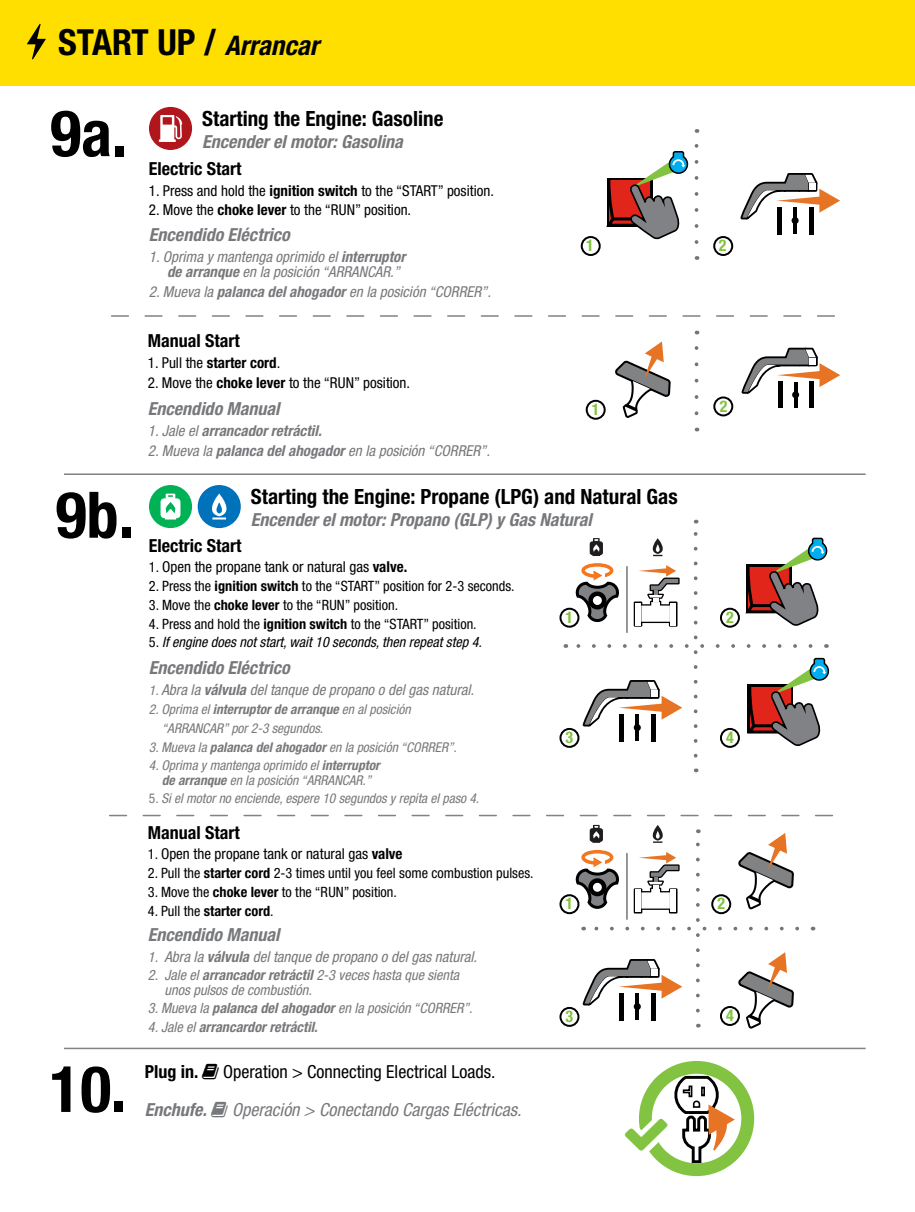
<style>
.page{position:relative;width:915px;height:1212px;background:#fff}
.page>*{position:absolute;margin:0;border:0;box-sizing:border-box;transform-origin:0 0}
.t1{font:700 condensed 64.2px "Helvetica Neue LT Std";color:#000}
.t2{font:700 condensed 36px "Helvetica Neue LT Std";color:#000}
.t3{font:700 condensed 21px "Helvetica Neue LT Std";color:#000}
.t4{font:italic 700 condensed 18px "Helvetica Neue LT Std";color:#77787b}
.t5{font:700 condensed 18px "Helvetica Neue LT Std";color:#000}
.t6{font:italic condensed 18px "Helvetica Neue LT Std";color:#77787b}
.t7{font:condensed 18px "Helvetica Neue LT Std";color:#000}
.t8{font:700 condensed 16.05px "Helvetica Neue LT Std";color:#82c341}
.t9{font:italic condensed 15px/15px "Helvetica Neue LT Std";color:#77787b}
.t10{font:condensed 15px "Helvetica Neue LT Std";color:#000}
.t11{font:italic 700 condensed 15px "Helvetica Neue LT Std";color:#77787b}
.t12{font:700 condensed 15px "Helvetica Neue LT Std";color:#000}
.t13{font:condensed 14.25px "Helvetica Neue LT Std";color:#000}
.t14{font:italic condensed 14.25px/14.2px "Helvetica Neue LT Std";color:#77787b}
.t15{font:italic condensed 14.25px "Helvetica Neue LT Std";color:#000}
.t16{font:italic 700 condensed 14.25px "Helvetica Neue LT Std";color:#77787b}
.t17{font:700 condensed 14.25px "Helvetica Neue LT Std";color:#000}
.t18{font:italic condensed 13.5px/18.8px "Helvetica Neue LT Std";color:#77787b}
.s1{font-style:italic;font-size:27px}
.s2{font-weight:700}
.s3{font-weight:400}
.s4{font-size:14.25px}
.s5{font-style:normal}
.s6{font-size:13.5px}
</style>
<div class="page">
<hr style="left:64px;top:1048px;width:801px;height:1px;background:#808284">
<hr style="left:64px;top:473px;width:801px;height:2px;background:#808284">
<div style="left:580px;top:236px;width:20px;height:20px;border:2px solid #000;border-radius:50%"></div>
<div style="left:713px;top:236px;width:20px;height:20px;border:2px solid #000;border-radius:50%"></div>
<svg style="left:111px;top:315px;width:724px;height:2px"></svg>
<svg style="left:694px;top:144px;width:4px;height:98px"></svg>
<svg style="left:694px;top:346px;width:4px;height:67px"></svg>
<div style="left:149px;top:107px;width:43px;height:43px;background:#b1161d;border-radius:50%"></div>
<svg style="left:159px;top:115px;width:23px;height:27px"></svg>
<hr style="left:809px;top:381px;width:4px;height:27px;background:#000">
<svg style="left:778px;top:399px;width:3px;height:9px"></svg>
<hr style="left:793px;top:382px;width:3px;height:26px;background:#000">
<svg style="left:741px;top:347px;width:99px;height:52px"></svg>
<svg style="left:615px;top:341px;width:56px;height:77px"></svg>
<div style="left:585px;top:400px;width:20px;height:20px;border:2px solid #000;border-radius:50%"></div>
<div style="left:713px;top:396px;width:20px;height:20px;border:2px solid #000;border-radius:50%"></div>
<svg style="left:809px;top:225px;width:3px;height:9px"></svg>
<hr style="left:777px;top:207px;width:4px;height:27px;background:#000">
<hr style="left:793px;top:207px;width:3px;height:27px;background:#000">
<svg style="left:740px;top:173px;width:99px;height:52px"></svg>
<svg style="left:606px;top:151px;width:82px;height:89px"></svg>
<svg style="left:110px;top:815px;width:723px;height:1px"></svg>
<div style="left:559px;top:608px;width:20px;height:20px;border:2px solid #000;border-radius:50%"></div>
<div style="left:149px;top:485px;width:43px;height:43px;background:#00b156;border-radius:50%"></div>
<svg style="left:160px;top:494px;width:20px;height:25px"></svg>
<div style="left:198px;top:485px;width:43px;height:43px;background:#0072bc;border-radius:50%"></div>
<svg style="left:212px;top:494px;width:15px;height:25px"></svg>
<div style="left:559px;top:728px;width:20px;height:20px;border:2px solid #000;border-radius:50%"></div>
<div style="left:559px;top:894px;width:20px;height:20px;border:2px solid #000;border-radius:50%"></div>
<div style="left:559px;top:1007px;width:20px;height:20px;border:2px solid #000;border-radius:50%"></div>
<svg style="left:573px;top:532px;width:256px;height:224px"></svg>
<svg style="left:575px;top:825px;width:222px;height:204px"></svg>
<div style="left:0;top:0;width:914px;height:85px;background:#fedf00"></div>
<svg style="left:27px;top:24px;width:19px;height:35px"></svg>
<svg style="left:639px;top:1061px;width:116px;height:116px"></svg>
<h2 class="t2" style="left:58px;top:21px;width:262px">START UP / <span class="s1">Arrancar</span></h2>
<h1 class="t1" style="left:50px;top:94px;width:79px">9a.</h1>
<h1 class="t1" style="left:56px;top:476px;width:80px">9b.</h1>
<h1 class="t1" style="left:49px;top:1050px;width:79px">10.</h1>
<h3 class="t3" style="left:202px;top:106px;width:242px">Starting the Engine: Gasoline</h3>
<p class="t4" style="left:202px;top:130px;width:202px">Encender el motor: Gasolina</p>
<p class="t5" style="left:149px;top:157px;width:94px">Electric Start</p>
<p class="t10" style="left:149px;top:182px;width:346px">1. Press and hold the <span class="s2">ignition switch</span> to the “START” position.</p>
<p class="t10" style="left:149px;top:201px;width:264px">2. Move the <span class="s2">choke lever</span> to the “RUN” position.</p>
<p class="t4" style="left:149px;top:224px;width:142px">Encendido Eléctrico</p>
<p class="t9" style="left:167px;top:250px;width:240px;text-indent:-18px">1. Oprima y mantenga oprimido el <span class="s2">interruptor de arranque</span> en la posición “ARRANCAR.”</p>
<p class="t9" style="left:149px;top:284px;width:343px">2. Mueva la <span class="s2">palanca del ahogador</span> en la posición “CORRER”.</p>
<p class="t5" style="left:148px;top:330px;width:93px">Manual Start</p>
<p class="t12" style="left:148px;top:354px;width:134px"><span class="s3">1. Pull the</span> starter cord<span class="s3">.</span></p>
<p class="t10" style="left:148px;top:374px;width:264px">2. Move the <span class="s2">choke lever</span> to the “RUN” position.</p>
<p class="t4" style="left:148px;top:398px;width:133px">Encendido Manual</p>
<p class="t11" style="left:148px;top:422px;width:175px"><span class="s3">1. Jale el</span> arrancador retráctil.</p>
<p class="t9" style="left:148px;top:443px;width:343px">2. Mueva la <span class="s2">palanca del ahogador</span> en la posición “CORRER”.</p>
<p class="t8" style="left:586px;top:236px;width:9px">1</p>
<p class="t8" style="left:718px;top:236px;width:9px">2</p>
<p class="t8" style="left:591px;top:399px;width:9px">1</p>
<p class="t8" style="left:719px;top:396px;width:9px">2</p>
<h3 class="t3" style="left:251px;top:484px;width:428px">Starting the Engine: Propane (LPG) and Natural Gas</h3>
<p class="t4" style="left:251px;top:508px;width:342px">Encender el motor: Propano (GLP) y Gas Natural</p>
<p class="t5" style="left:149px;top:535px;width:94px">Electric Start</p>
<p class="t10" style="left:149px;top:558px;width:260px"><span class="s4">1.</span> Open the propane tank or natural gas <span class="s2">valve.</span></p>
<p class="t13" style="left:149px;top:578px;width:367px">2. Press the <span class="s2">ignition switch</span> to the “START” position for 2-3 seconds.</p>
<p class="t13" style="left:149px;top:596px;width:250px">3. Move the <span class="s2">choke lever</span> to the “RUN” position.</p>
<p class="t13" style="left:149px;top:615px;width:329px">4. Press and hold the <span class="s2">ignition switch</span> to the “START” position.</p>
<p class="t15" style="left:149px;top:634px;width:334px"><span class="s5">5.</span> If engine does not start, wait 10 seconds, then repeat step 4.</p>
<p class="t4" style="left:149px;top:657px;width:142px">Encendido Eléctrico</p>
<p class="t9" style="left:149px;top:683px;width:326px"><span class="s6">1.</span> Abra la <span class="s2">válvula</span> del tanque de propano o del gas natural.</p>
<p class="t18" style="left:162px;top:700px;width:250px;text-indent:-13px">2. Oprima el <span class="s2">interruptor de arranque</span> en al posición “ARRANCAR” por 2-3 segundos.</p>
<p class="t18" style="left:149px;top:738px;width:309px">3. Mueva la <span class="s2">palanca del ahogador</span> en la posición “CORRER”.</p>
<p class="t18" style="left:149px;top:759px;width:232px;line-height:14.2px;text-align:center">4. Oprima y mantenga oprimido el <span class="s2">interruptor de arranque</span> en la posición “ARRANCAR.”</p>
<p class="t18" style="left:149px;top:789px;width:331px"><span class="s5">5.</span> Si el motor no enciende, espere 10 segundos y repita el paso 4.</p>
<p class="t5" style="left:148px;top:822px;width:93px">Manual Start</p>
<p class="t10" style="left:148px;top:845px;width:256px"><span class="s4">1.</span> Open the propane tank or natural gas <span class="s2">valve</span></p>
<p class="t13" style="left:148px;top:865px;width:387px">2. Pull the <span class="s2">starter cord</span> 2-3 times until you feel some combustion pulses.</p>
<p class="t13" style="left:148px;top:883px;width:250px">3. Move the <span class="s2">choke lever</span> to the “RUN” position.</p>
<p class="t17" style="left:148px;top:902px;width:127px"><span class="s3">4. Pull the</span> starter cord<span class="s3">.</span></p>
<p class="t4" style="left:148px;top:923px;width:133px">Encendido Manual</p>
<p class="t9" style="left:148px;top:949px;width:330px"><span class="s4">1.</span> Abra la <span class="s2">válvula</span> del tanque de propano o del gas natural.</p>
<p class="t14" style="left:164px;top:968px;width:296px;text-indent:-17px">2. Jale el <span class="s2">arrancador retráctil</span> 2-3 veces hasta que sienta unos pulsos de combustión.</p>
<p class="t14" style="left:148px;top:1001px;width:326px">3. Mueva la <span class="s2">palanca del ahogador</span> en la posición “CORRER”.</p>
<p class="t16" style="left:148px;top:1018px;width:171px"><span class="s3">4. Jale el</span> arrancardor retráctil.</p>
<p class="t5" style="left:145px;top:1060px;width:55px">Plug in.</p>
<p class="t7" style="left:223px;top:1061px;width:273px">Operation &gt; Connecting Electrical Loads.</p>
<p class="t4" style="left:145px;top:1098px;width:63px">Enchufe.</p>
<p class="t6" style="left:232px;top:1099px;width:290px">Operación &gt; Conectando Cargas Eléctricas.</p>
<p class="t8" style="left:565px;top:607px;width:9px">1</p>
<p class="t8" style="left:565px;top:728px;width:9px">3</p>
<p class="t8" style="left:725px;top:607px;width:9px">2</p>
<p class="t8" style="left:725px;top:728px;width:9px">4</p>
<p class="t8" style="left:565px;top:894px;width:9px">1</p>
<p class="t8" style="left:717px;top:894px;width:9px">2</p>
<p class="t8" style="left:565px;top:1006px;width:9px">3</p>
<p class="t8" style="left:725px;top:1006px;width:9px">4</p>
</div>
